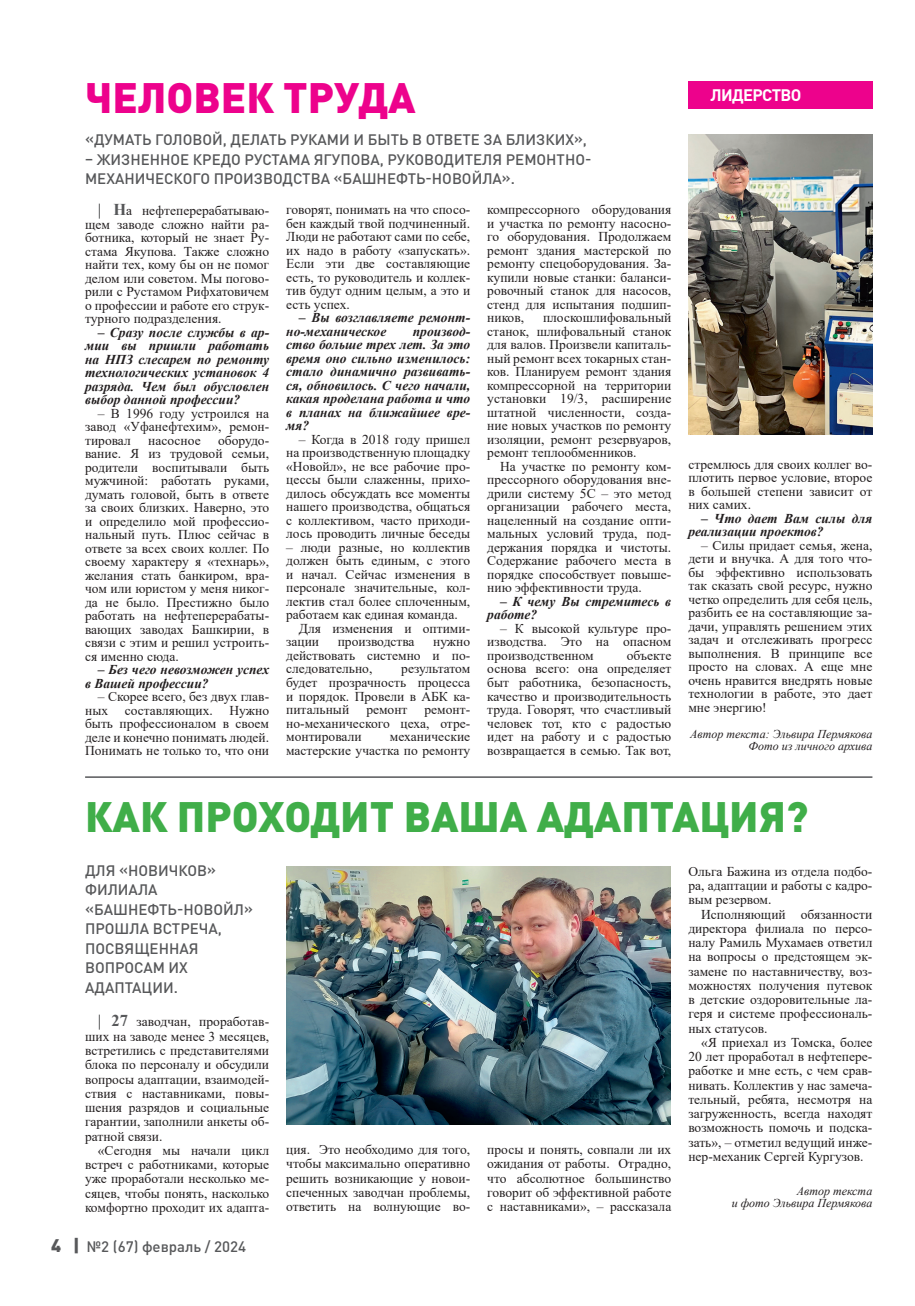
<style>
.page{position:relative;width:915px;height:1306px;background:#fff}
.page>*{position:absolute;margin:0;border:0;box-sizing:border-box;transform-origin:0 0}
.ЗАГОЛОВОК{font:900 42px "DIN Pro";color:#40ae49}
.ЗАГОЛОВОК-2{font:900 42px "DIN Pro";color:#ed028c}
.подзаголовок{font:700 16.5px "DIN Pro";letter-spacing:-.04em;color:#fff}
._1_абзац{font:500 15px/19.5px "DIN Pro";color:#57585a}
.текст{font:13.5px/13.5px "Times New Roman";color:#231f20;text-align:justify}
.текст-2{font:italic 700 13.5px/13.5px "Times New Roman";color:#231f20}
.Авторы{font:italic 12px "Times New Roman";color:#231f20}
.s1{font-weight:700;font-size:16.5px;color:#57585a}
.s2{font-weight:900;font-size:18px}
</style>
<div class="page">
<img style="left:688px;top:134px;width:184px;height:300px">
<hr style="left:85px;top:776px;width:787px;height:1px;background:#57585a">
<img style="left:286px;top:866px;width:384px;height:258px">
<div style="left:687px;top:81px;width:185px;height:27px;background:#ed028c"></div>
<p class="ЗАГОЛОВОК-2" style="left:85px;top:69px;width:332px">ЧЕЛОВЕК ТРУДА</p>
<p class="_1_абзац" style="left:85px;top:130px;width:503px">«ДУМАТЬ ГОЛОВОЙ, ДЕЛАТЬ РУКАМИ И БЫТЬ В ОТВЕТЕ ЗА БЛИЗКИХ»,</p>
<p class="_1_абзац" style="left:85px;top:149px;width:507px">– ЖИЗНЕННОЕ КРЕДО РУСТАМА ЯГУПОВА, РУКОВОДИТЕЛЯ РЕМОНТНО-<br>МЕХАНИЧЕСКОГО ПРОИЗВОДСТВА «БАШНЕФТЬ-НОВОЙЛА».</p>
<p class="текст" style="left:85px;top:203px;width:185px;text-indent:13px"><span class="s1">| Н</span>а нефтеперерабатываю&shy;щем заводе сложно найти ра&shy;ботника, который не знает Ру&shy;стама Якупова. Также сложно найти тех, кому бы он не помог делом или советом. Мы погово&shy;рили с Рустамом Рифхатовичем о профессии и работе его струк&shy;турного подразделения.</p>
<p class="текст-2" style="left:85px;top:325px;width:185px;text-align:justify;text-indent:13px">– Сразу после службы в ар&shy;мии вы пришли работать на НПЗ слесарем по ремонту технологических установок 4 разряда. Чем был обусловлен выбор данной профессии?</p>
<p class="текст" style="left:85px;top:406px;width:185px;text-indent:13px">– В 1996 году устроился на завод «Уфанефтехим», ремон&shy;тировал</p>
<p class="текст" style="left:85px;top:433px;width:185px;text-indent:133px">оборудо&shy;вание. Я из трудовой семьи, родители воспитывали быть мужчиной: работать руками, думать головой, быть в ответе за своих близких. Наверно, это и определило мой профессио&shy;нальный путь. Плюс сейчас в ответе за всех своих коллег. По своему характеру я «технарь», желания стать банкиром, вра&shy;чом или юристом у меня никог&shy;да не было. Престижно было работать на нефтеперерабаты&shy;вающих заводах Башкирии, в связи с этим и решил устроить&shy;ся именно сюда.</p>
<p class="текст-2" style="left:85px;top:662px;width:185px;text-indent:13px">– Без чего невозможен успех в Вашей профессии?</p>
<p class="текст" style="left:85px;top:689px;width:185px;text-indent:13px">– Скорее всего, без двух глав&shy;ных составляющих. Нужно быть профессионалом в своем деле и конечно понимать людей.<br>Понимать не только то, что они</p>
<p class="текст" style="left:148px;top:433px;width:54px">насосное</p>
<p class="текст" style="left:286px;top:202px;width:185px">говорят, понимать на что спосо&shy;бен каждый твой подчиненный.<br>Люди не работают сами по себе, их надо в работу «запускать».<br>Если эти две составляющие есть, то руководитель и коллек&shy;тив будут одним целым, а это и есть успех.</p>
<p class="текст-2" style="left:286px;top:311px;width:185px;text-indent:13px">– Вы возглавляете ремонт&shy;но-механическое</p>
<p class="текст-2" style="left:286px;top:324px;width:185px;text-align:justify;text-indent:126px">производ&shy;ство больше трех лет. За это время оно сильно изменилось: стало динамично развивать&shy;ся, обновилось. С чего начали, какая проделана работа и что в планах на ближайшее вре&shy;мя?</p>
<p class="текст" style="left:286px;top:432px;width:185px;text-indent:13px">– Когда в 2018 году пришел на производственную площадку «Новойл», не все рабочие про&shy;цессы были слаженны, прихо&shy;дилось обсуждать все моменты нашего производства, общаться с коллективом, часто приходи&shy;лось проводить личные беседы</p>
<p class="текст" style="left:286px;top:540px;width:185px">– люди разные, но коллектив должен быть единым, с этого и начал. Сейчас изменения в персонале значительные, кол&shy;лектив стал более сплоченным, работаем как единая команда.</p>
<p class="текст" style="left:286px;top:621px;width:185px;text-indent:13px">Для изменения и оптими&shy;зации</p>
<p class="текст" style="left:286px;top:634px;width:185px;text-indent:147px">нужно действовать системно и по&shy;следовательно,</p>
<p class="текст" style="left:337px;top:634px;width:78px">производства</p>
<p class="текст" style="left:286px;top:661px;width:185px;text-indent:115px">результатом будет прозрачность процесса и порядок. Провели в АБК ка&shy;питальный</p>
<p class="текст" style="left:286px;top:702px;width:185px;text-indent:138px">ремонт&shy;но-механического цеха, отре&shy;монтировали</p>
<p class="текст" style="left:366px;top:702px;width:43px">ремонт</p>
<p class="текст" style="left:286px;top:729px;width:185px;text-align:right">механические<br>мастерские участка по ремонту</p>
<p class="текст" style="left:487px;top:202px;width:185px">компрессорного оборудования и участка по ремонту насосно&shy;го оборудования. Продолжаем ремонт здания мастерской по ремонту спецоборудования. За&shy;купили новые станки: баланси&shy;ровочный станок для насосов, стенд для испытания подшип&shy;ников,</p>
<p class="текст" style="left:487px;top:310px;width:185px;text-indent:56px">плоскошлифовальный станок, шлифовальный станок для валов. Произвели капиталь&shy;ный ремонт всех токарных стан&shy;ков. Планируем ремонт здания компрессорной на территории установки 19/3, расширение штатной численности, созда&shy;ние новых участков по ремонту изоляции, ремонт резервуаров, ремонт теплообменников.</p>
<p class="текст" style="left:487px;top:459px;width:185px;text-indent:13px">На участке по ремонту ком&shy;прессорного оборудования вне&shy;дрили систему 5С – это метод организации рабочего места, нацеленный на создание опти&shy;мальных условий труда, под&shy;держания порядка и чистоты.<br>Содержание рабочего места в порядке способствует повыше&shy;нию эффективности труда.</p>
<p class="текст-2" style="left:487px;top:594px;width:185px;text-indent:13px">– К чему Вы стремитесь в работе?</p>
<p class="текст" style="left:487px;top:621px;width:185px;text-indent:13px">– К высокой культуре про&shy;изводства. Это на опасном производственном</p>
<p class="текст" style="left:487px;top:648px;width:185px;text-indent:139px">объекте основа всего: она определяет быт работника, безопасность, качество и производительность труда. Говорят, что счастливый человек тот, кто с радостью идет на работу и с радостью возвращается в семью. Так вот,</p>
<p class="подзаголовок" style="left:710px;top:84px;width:92px">ЛИДЕРСТВО</p>
<p class="текст" style="left:688px;top:457px;width:185px">стремлюсь для своих коллег во&shy;плотить первое условие, второе в большей степени зависит от них самих.</p>
<p class="текст-2" style="left:688px;top:511px;width:185px;text-indent:13px">– Что дает Вам силы для реализации проектов?</p>
<p class="текст" style="left:688px;top:538px;width:185px;text-indent:13px">– Силы придает семья, жена, дети и внучка. А для того что&shy;бы эффективно использовать так сказать свой ресурс, нужно четко определить для себя цель, разбить ее на составляющие за&shy;дачи, управлять решением этих задач и отслеживать прогресс выполнения. В принципе все просто на словах. А еще мне очень нравится внедрять новые технологии в работе, это дает мне энергию!</p>
<p class="Авторы" style="left:690px;top:726px;width:184px">Автор текста: Эльвира Пермякова</p>
<p class="Авторы" style="left:748px;top:738px;width:125px">Фото из личного архива</p>
<p class="ЗАГОЛОВОК" style="left:85px;top:788px;width:724px">КАК ПРОХОДИТ ВАША АДАПТАЦИЯ?</p>
<p class="_1_абзац" style="left:85px;top:859px;width:169px">ДЛЯ «НОВИЧКОВ»<br>ФИЛИАЛА «БАШНЕФТЬ-НОВОЙЛ»<br>ПРОШЛА ВСТРЕЧА,<br>ПОСВЯЩЕННАЯ<br>ВОПРОСАМ ИХ<br>АДАПТАЦИИ.</p>
<p class="текст" style="left:85px;top:1014px;width:185px;line-height:14.2px;text-indent:13px"><span class="s1">| 27</span> заводчан, проработав&shy;ших на заводе менее 3 месяцев, встретились с представителями блока по персоналу и обсудили вопросы адаптации, взаимодей&shy;ствия с наставниками, повы&shy;шения разрядов и социальные гарантии, заполнили анкеты об&shy;ратной связи.</p>
<p class="текст" style="left:85px;top:1142px;width:185px;line-height:14.2px;text-indent:13px">«Сегодня мы начали цикл встреч с работниками, которые уже проработали несколько ме&shy;сяцев, чтобы понять, насколько комфортно проходит их адапта-</p>
<p class="_1_абзац" style="left:51px;top:1235px;width:196px"><span class="s2">4 |</span> №2 (67) февраль / 2024</p>
<p class="текст" style="left:286px;top:1141px;width:185px;line-height:14.2px">ция. Это необходимо для того, чтобы максимально оперативно решить возникающие у новои&shy;спеченных заводчан проблемы, ответить на волнующие во-</p>
<p class="текст" style="left:487px;top:1141px;width:185px;line-height:14.2px">просы и понять, совпали ли их ожидания от работы. Отрадно, что абсолютное большинство говорит об эффективной работе с наставниками», – рассказала</p>
<p class="текст" style="left:688px;top:863px;width:185px;line-height:14.2px">Ольга Бажина из отдела подбо&shy;ра, адаптации и работы с кадро&shy;вым резервом.</p>
<p class="текст" style="left:688px;top:906px;width:185px;line-height:14.2px;text-indent:13px">Исполняющий обязанности директора филиала по персо&shy;налу Рамиль Мухамаев ответил на вопросы о предстоящем эк&shy;замене по наставничеству, воз&shy;можностях получения путевок в детские оздоровительные ла&shy;геря и системе профессиональ&shy;ных статусов.</p>
<p class="текст" style="left:688px;top:1034px;width:185px;line-height:14.2px;text-indent:13px">«Я приехал из Томска, более 20 лет проработал в нефтепере&shy;работке и мне есть, с чем срав&shy;нивать. Коллектив у нас замеча&shy;тельный, ребята, несмотря на загруженность, всегда находят возможность помочь и подска&shy;зать», – отметил ведущий инже&shy;нер-механик Сергей Кургузов.</p>
<p class="Авторы" style="left:796px;top:1183px;width:77px">Автор текста</p>
<p class="Авторы" style="left:731px;top:1195px;width:142px">и фото Эльвира Пермякова</p>
</div>
